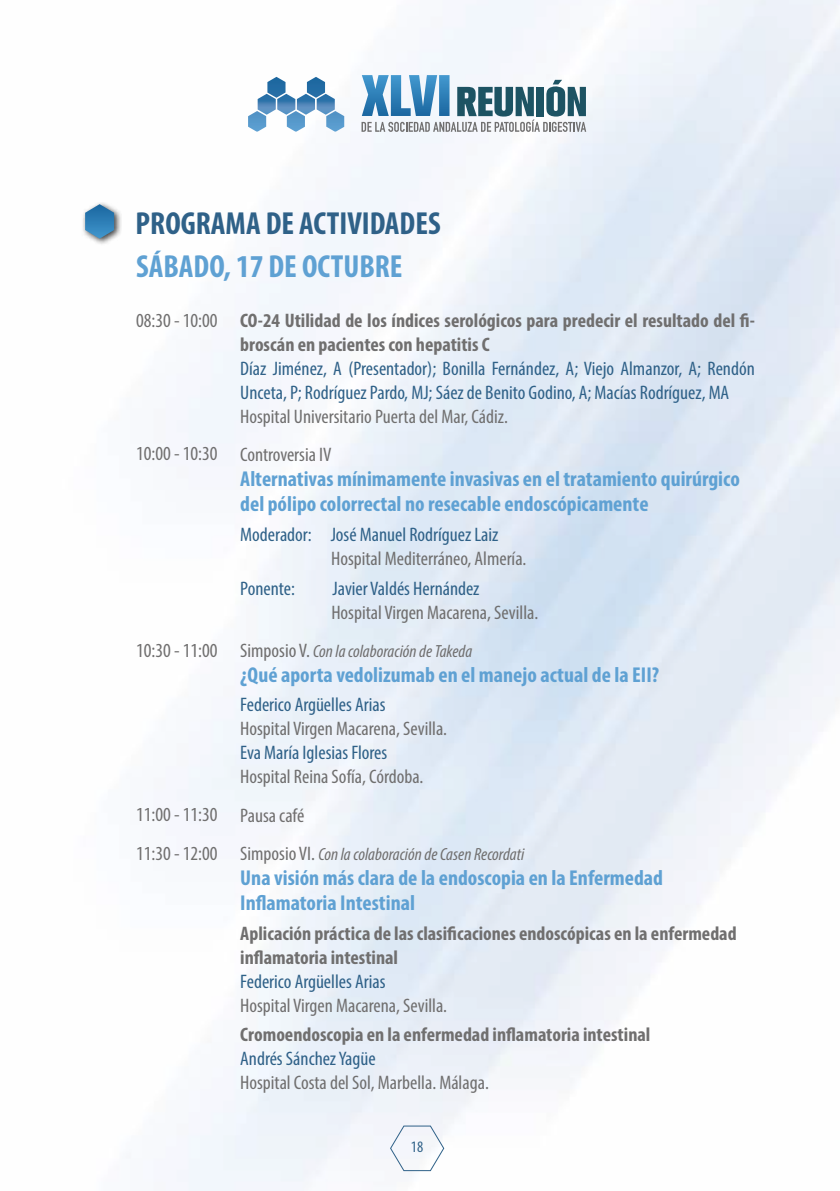
<style>
.page{position:relative;width:840px;height:1191px;background:#fff}
.page>*{position:absolute;margin:0;border:0;box-sizing:border-box;transform-origin:0 0}
.t1{font:700 condensed 32px "Myriad Pro";color:#2f6188}
.t2{font:700 condensed 32px "Myriad Pro";color:#5fa1d3}
.t3{font:700 condensed 21.6px/25px "Myriad Pro";color:#5fa1d3}
.t4{font:condensed 20px/38.8px "Myriad Pro";color:#706f6f}
.t5{font:condensed 19.6px/24px "Myriad Pro";color:#2f6188}
.t6{font:condensed 19.6px/38.2px "Myriad Pro";color:#706f6f}
.t7{font:700 condensed 19.6px/24px "Myriad Pro";color:#706f6f}
.t8{font:italic condensed 17.6px "Myriad Pro";color:#706f6f}
.t9{font:condensed 16px "Myriad Pro";color:#2f6188}
.s1{font-style:normal;font-size:19.6px}
</style>
<div class="page">
<svg style="left:389px;top:1125px;width:55px;height:46px"></svg>
<svg style="left:361px;top:75px;width:225px;height:57px"></svg>
<img style="left:248px;top:77px;width:96px;height:55px">
<div style="left:81px;top:201px;width:41px;height:45px;background:#000;opacity:.75"></div>
<svg style="left:85px;top:204px;width:29px;height:35px"></svg>
<h1 class="t1" style="left:135px;top:204px;width:306px">PROGRAMA DE ACTIVIDADES</h1>
<h1 class="t2" style="left:136px;top:246px;width:268px">SÁBADO, 17 DE OCTUBRE</h1>
<p class="t4" style="left:136px;top:301px;width:83px">08:30 - 10:00</p>
<p class="t7" style="left:240px;top:308px;width:516px">CO-24 Utilidad de los índices serológicos para predecir el resultado del fi&shy;broscán en pacientes con hepatitis C</p>
<p class="t5" style="left:240px;top:356px;width:515px">Díaz Jiménez, A (Presentador); Bonilla Fernández, A; Viejo Almanzor, A; Rendón<br>Unceta, P; Rodríguez Pardo, MJ; Sáez de Benito Godino, A; Macías Rodríguez, MA</p>
<p class="t6" style="left:240px;top:397px;width:269px">Hospital Universitario Puerta del Mar, Cádiz.<br>Controversia IV</p>
<p class="t3" style="left:240px;top:466px;width:500px">Alternativas mínimamente invasivas en el tratamiento quirúrgico del pólipo colorrectal no resecable endoscópicamente</p>
<p class="t5" style="left:240px;top:522px;width:259px">Moderador: José Manuel Rodríguez Laiz</p>
<p class="t6" style="left:331px;top:539px;width:197px">Hospital Mediterráneo, Almería.</p>
<p class="t5" style="left:240px;top:576px;width:56px">Ponente:</p>
<p class="t5" style="left:332px;top:576px;width:148px">Javier Valdés Hernández</p>
<p class="t6" style="left:331px;top:592px;width:208px">Hospital Virgen Macarena, Sevilla.</p>
<p class="t8" style="left:240px;top:640px;width:233px"><span class="s1">Simposio V.</span> Con la colaboración de Takeda</p>
<p class="t3" style="left:240px;top:661px;width:420px">¿Qué aporta vedolizumab en el manejo actual de la EII?</p>
<p class="t5" style="left:240px;top:692px;width:147px">Federico Argüelles Arias</p>
<p class="t6" style="left:240px;top:709px;width:208px">Hospital Virgen Macarena, Sevilla.</p>
<p class="t5" style="left:240px;top:740px;width:148px">Eva María Iglesias Flores</p>
<p class="t6" style="left:240px;top:757px;width:185px">Hospital Reina Sofía, Córdoba.<br>Pausa café</p>
<p class="t8" style="left:240px;top:843px;width:285px"><span class="s1">Simposio VI.</span> Con la colaboración de Casen Recordati</p>
<p class="t3" style="left:240px;top:864px;width:424px">Una visión más clara de la endoscopia en la Enfermedad<br>Inflamatoria Intestinal</p>
<p class="t7" style="left:240px;top:920px;width:497px">Aplicación práctica de las clasificaciones endoscópicas en la enfermedad inflamatoria intestinal</p>
<p class="t5" style="left:240px;top:968px;width:147px">Federico Argüelles Arias</p>
<p class="t6" style="left:240px;top:985px;width:208px">Hospital Virgen Macarena, Sevilla.</p>
<p class="t7" style="left:240px;top:1022px;width:411px">Cromoendoscopia en la enfermedad inflamatoria intestinal</p>
<p class="t5" style="left:240px;top:1046px;width:137px">Andrés Sánchez Yagüe</p>
<p class="t6" style="left:240px;top:1063px;width:250px">Hospital Costa del Sol, Marbella. Málaga.</p>
<p class="t4" style="left:136px;top:434px;width:83px">10:00 - 10:30</p>
<p class="t4" style="left:136px;top:631px;width:83px">10:30 - 11:00</p>
<p class="t4" style="left:136px;top:794px;width:83px">11:00 - 11:30<br>11:30 - 12:00</p>
<p class="t9" style="left:411px;top:1136px;width:14px">18</p>
</div>
